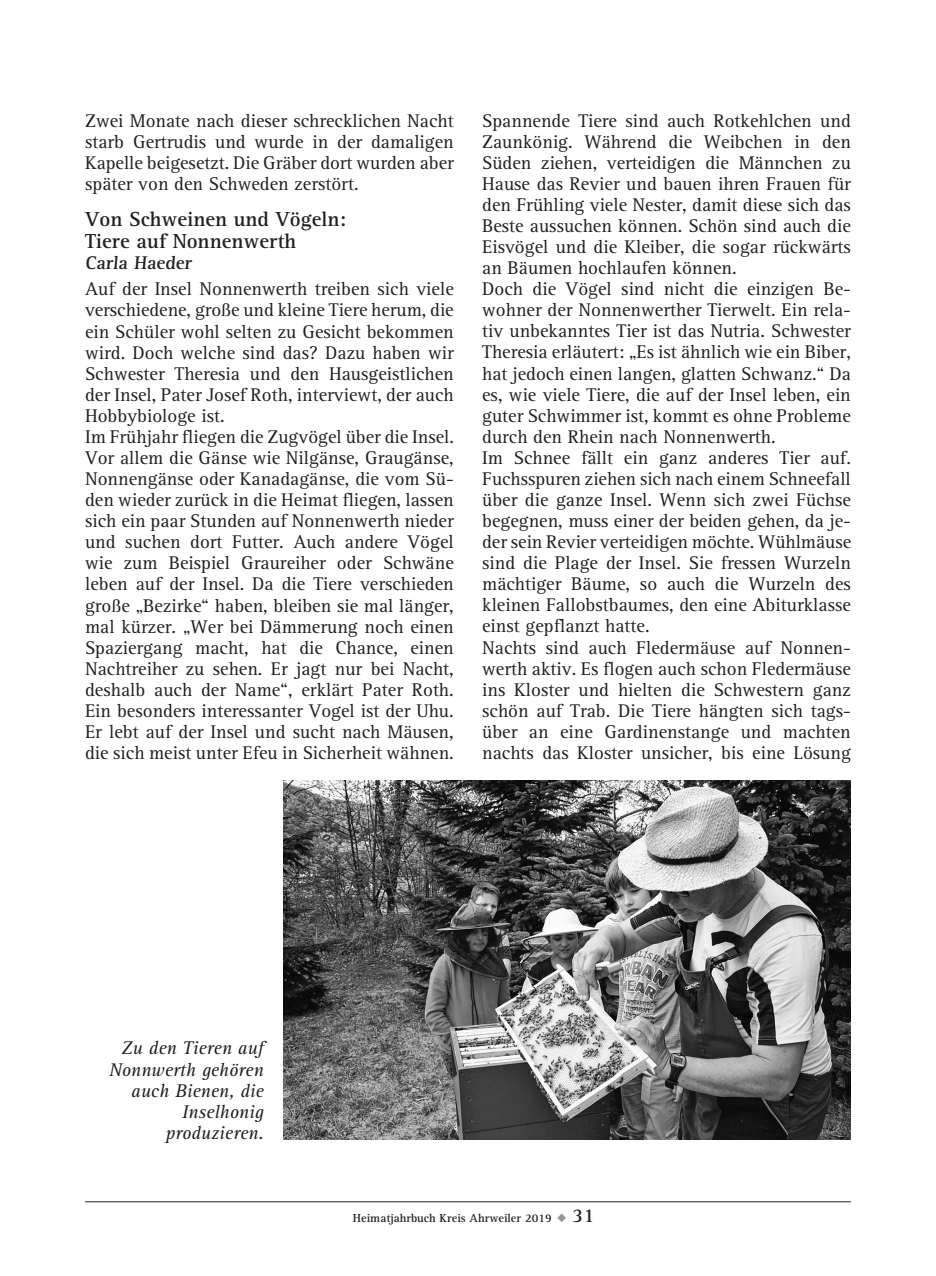
<style>
.page{position:relative;width:936px;height:1276px;background:#fff}
.page>*{position:absolute;margin:0;border:0;box-sizing:border-box;transform-origin:0 0}
.t1{font:700 21px/21px "AT Rotis Serif";color:#231f20}
.t2{font:19px/21px "AT Rotis Serif";color:#231f20}
.t3{font:italic 19px/21px "AT Rotis Serif";color:#231f20;text-align:right}
.t4{font:700 19px "AT Rotis Serif";color:#231f20}
.t5{font:700 12px "AT Rotis Serif";color:#231f20}
.s1{color:#939598}
.s2{font-size:20px}
</style>
<div class="page">
<hr style="left:85px;top:1201px;width:765px;height:1px;background:#231f20">
<img style="left:283px;top:781px;width:567px;height:358px">
<p class="t2" style="left:85px;top:111px;width:370px;text-align:justify">Zwei Monate nach dieser schrecklichen Nacht starb Gertrudis und wurde in der damaligen Kapelle beigesetzt. Die Gräber dort wurden aber später von den Schweden zerstört.</p>
<p class="t1" style="left:85px;top:209px;width:262px">Von Schweinen und Vögeln:<br>Tiere auf Nonnenwerth</p>
<p class="t4" style="left:85px;top:251px;width:110px">Carla Haeder</p>
<p class="t2" style="left:85px;top:279px;width:370px">Auf der Insel Nonnenwerth treiben sich viele verschiedene, große und kleine Tiere herum, die ein Schüler wohl selten zu Gesicht bekommen wird. Doch welche sind das? Dazu haben wir Schwester Theresia und den Hausgeistlichen der Insel, Pater Josef Roth, interviewt, der auch Hobbybiologe ist.<br>Im Frühjahr fliegen die Zugvögel über die Insel.<br>Vor allem die Gänse wie Nilgänse, Graugänse, Nonnengänse oder Kanadagänse, die vom Sü&shy;den wieder zurück in die Heimat fliegen, lassen sich ein paar Stunden auf Nonnenwerth nieder und suchen dort Futter. Auch andere Vögel wie zum Beispiel Graureiher oder Schwäne leben auf der Insel. Da die Tiere verschieden große „Bezirke“ haben, bleiben sie mal länger, mal kürzer. „Wer bei Dämmerung noch einen Spaziergang macht, hat die Chance, einen Nachtreiher zu sehen. Er jagt nur bei Nacht, deshalb auch der Name“, erklärt Pater Roth.<br>Ein besonders interessanter Vogel ist der Uhu.<br>Er lebt auf der Insel und sucht nach Mäusen, die sich meist unter Efeu in Sicherheit wähnen.</p>
<p class="t2" style="left:482px;top:110px;width:370px">Spannende Tiere sind auch Rotkehlchen und Zaunkönig. Während die Weibchen in den Süden ziehen, verteidigen die Männchen zu Hause das Revier und bauen ihren Frauen für den Frühling viele Nester, damit diese sich das Beste aussuchen können. Schön sind auch die Eisvögel und die Kleiber, die sogar rückwärts an Bäumen hochlaufen können.<br>Doch die Vögel sind nicht die einzigen Be&shy;wohner der Nonnenwerther Tierwelt. Ein rela&shy;tiv unbekanntes Tier ist das Nutria. Schwester Theresia erläutert: „Es ist ähnlich wie ein Biber, hat jedoch einen langen, glatten Schwanz.“ Da es, wie viele Tiere, die auf der Insel leben, ein guter Schwimmer ist, kommt es ohne Probleme durch den Rhein nach Nonnenwerth.<br>Im Schnee fällt ein ganz anderes Tier auf.<br>Fuchsspuren ziehen sich nach einem Schneefall über die ganze Insel. Wenn sich zwei Füchse begegnen, muss einer der beiden gehen, da je&shy;der sein Revier verteidigen möchte. Wühlmäuse sind die Plage der Insel. Sie fressen Wurzeln mächtiger Bäume, so auch die Wurzeln des kleinen Fallobstbaumes, den eine Abiturklasse einst gepflanzt hatte.<br>Nachts sind auch Fledermäuse auf Nonnen&shy;werth aktiv. Es flogen auch schon Fledermäuse ins Kloster und hielten die Schwestern ganz schön auf Trab. Die Tiere hängten sich tags&shy;über an eine Gardinenstange und machten nachts das Kloster unsicher, bis eine Lösung</p>
<p class="t3" style="left:109px;top:1038px;width:156px">Zu den Tieren auf<br>Nonnwerth gehören auch Bienen, die<br>Inselhonig produzieren.</p>
<p class="t5" style="left:353px;top:1210px;width:243px">Heimatjahrbuch Kreis Ahrweiler 2019 <span class="s1">◆</span> <span class="s2">31</span></p>
</div>
